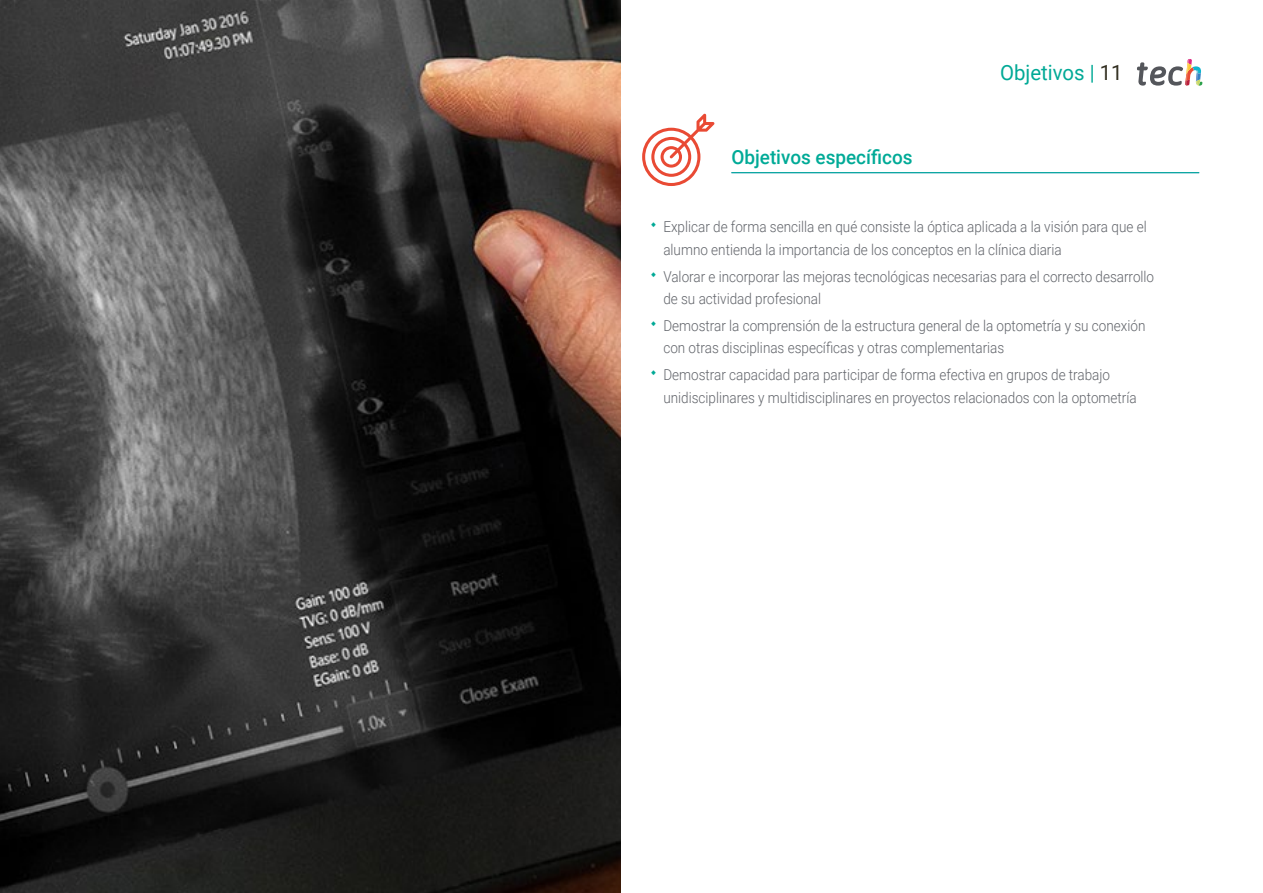
<style>
.page{position:relative;width:1263px;height:893px;background:#fff}
.page>*{position:absolute;margin:0;border:0;box-sizing:border-box;transform-origin:0 0}
.t1{font:21px "Roboto";color:#00a996}
.t2{font:500 19.5px "Roboto";color:#00aa97}
.t3{font:300 15px/22.5px "Roboto";color:#61646a;scale:.9 1}
.s1{color:#312e20}
</style>
<div class="page">
<img style="left:0;top:0;width:621px;height:893px">
<svg style="left:1137px;top:59px;width:65px;height:27px"></svg>
<svg style="left:642px;top:114px;width:72px;height:72px"></svg>
<hr style="left:731px;top:172px;width:468px;height:1px;background:#00aa97">
<h2 class="t2" style="left:731px;top:144px;width:183px">Objetivos específicos</h2>
<h1 class="t1" style="left:1000px;top:57px;width:124px">Objetivos | <span class="s1">11</span></h1>
<p class="t3" style="left:663px;top:215px;width:538px">Explicar de forma sencilla en qué consiste la óptica aplicada a la visión para que el alumno entienda la importancia de los conceptos en la clínica diaria</p>
<p class="t3" style="left:663px;top:264px;width:547px">Valorar e incorporar las mejoras tecnológicas necesarias para el correcto desarrollo de su actividad profesional</p>
<p class="t3" style="left:663px;top:314px;width:537px">Demostrar la comprensión de la estructura general de la optometría y su conexión con otras disciplinas específicas y otras complementarias</p>
<p class="t3" style="left:663px;top:363px;width:527px">Demostrar capacidad para participar de forma efectiva en grupos de trabajo unidisciplinares y multidisciplinares en proyectos relacionados con la optometría</p>
</div>
